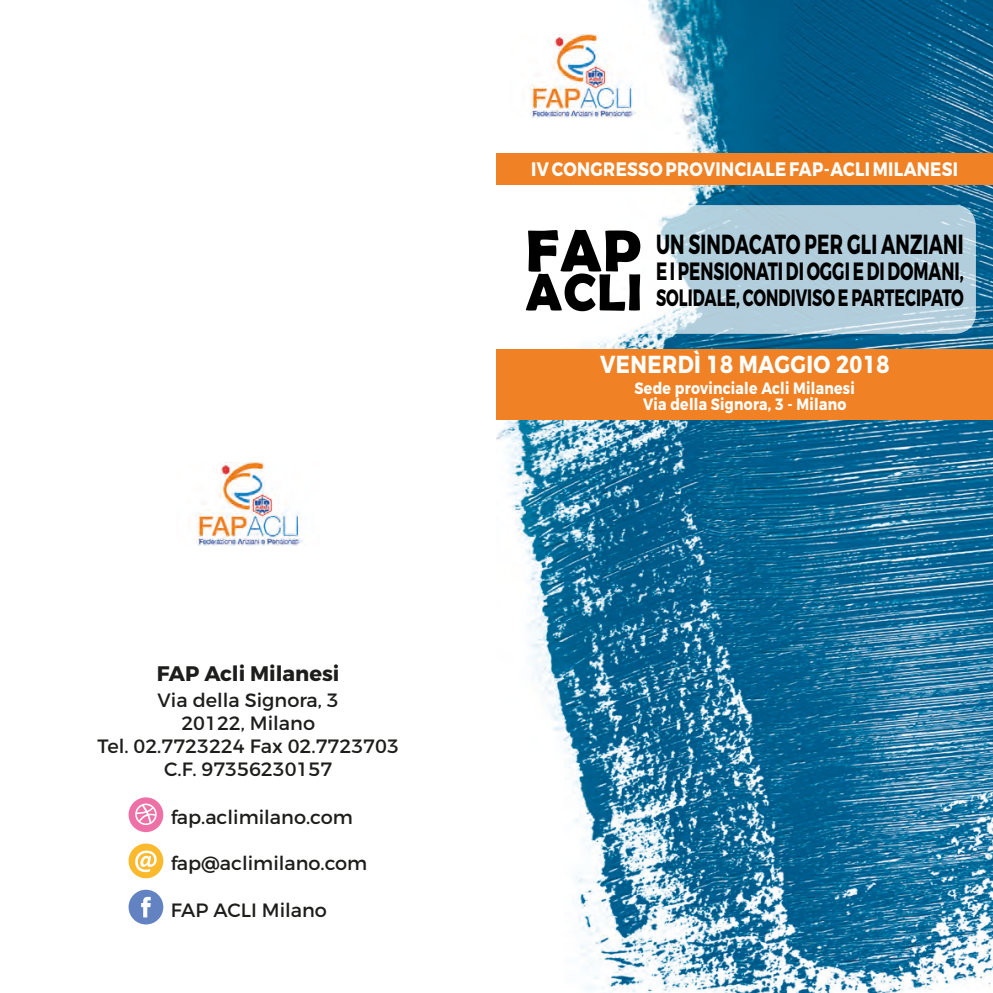
<style>
.page{position:relative;width:993px;height:993px;background:#fff}
.page>*{position:absolute;margin:0;border:0;box-sizing:border-box;transform-origin:0 0}
.t1{font:700 59.5px "Berlin Sans FB Demi";color:#000}
.t2{font:700 52.5px "Berlin Sans FB Demi";color:#000}
.t3{font:700 27.65px "Montserrat";letter-spacing:.01em;color:#000;scale:.67 1}
.t4{font:700 24.85px "Montserrat";color:#000;scale:.67 1}
.t5{font:700 24.5px "Montserrat";letter-spacing:.02em;color:#fff;scale:.85 1}
.t6{font:700 23.62px "Montserrat";color:#000;scale:.67 1}
.t7{font:700 21px "Montserrat";color:#1d1d1b}
.t8{font:700 19.43px "Montserrat";letter-spacing:.02em;color:#fff;scale:.85 1}
.t9{font:19.25px "Montserrat";color:#1d1d1b}
.t10{font:700 16.45px "Montserrat";letter-spacing:.02em;color:#fff;scale:.85 1}
</style>
<div class="page">
<img style="left:496px;top:0;width:496px;height:992px">
<div style="left:496px;top:153px;width:496px;height:31px;background:#f08125"></div>
<img style="left:510px;top:35px;width:142px;height:82px">
<div style="left:496px;top:348px;width:496px;height:71px;background:#f08125"></div>
<svg style="left:513px;top:205px;width:462px;height:129px;fill:#b2cedd"></svg>
<img style="left:196px;top:462px;width:107px;height:83px">
<div style="left:128px;top:797px;width:35px;height:34px;background:#ed71a6;border-radius:50%"></div>
<svg style="left:135px;top:803px;width:22px;height:21px"></svg>
<div style="left:128px;top:843px;width:35px;height:35px;background:#fbba2d;border-radius:50%"></div>
<svg style="left:135px;top:850px;width:22px;height:21px"></svg>
<div style="left:128px;top:889px;width:35px;height:35px;background:#6282c1;border-radius:50%"></div>
<svg style="left:141px;top:896px;width:10px;height:21px"></svg>
<p class="t7" style="left:157px;top:659px;width:184px">FAP Acli Milanesi</p>
<p class="t9" style="left:158px;top:688px;width:183px">Via della Signora, 3</p>
<p class="t9" style="left:181px;top:711px;width:135px">20122, Milano</p>
<p class="t9" style="left:97px;top:734px;width:303px">Tel. 02.7723224 Fax 02.7723703</p>
<p class="t9" style="left:164px;top:757px;width:169px">C.F. 97356230157</p>
<p class="t9" style="left:171px;top:805px;width:183px">fap.aclimilano.com</p>
<p class="t9" style="left:171px;top:851px;width:198px">fap@aclimilano.com</p>
<p class="t9" style="left:171px;top:897px;width:158px">FAP ACLI Milano</p>
<p class="t8" style="left:531px;top:157px;width:503px">IV CONGRESSO PROVINCIALE FAP-ACLI MILANESI</p>
<p class="t1" style="left:525px;top:216px;width:117px">FAP</p>
<p class="t2" style="left:525px;top:262px;width:118px">ACLI</p>
<p class="t3" style="left:655px;top:227px;width:461px">UN SINDACATO PER GLI ANZIANI</p>
<p class="t4" style="left:655px;top:256px;width:460px">E I PENSIONATI DI OGGI E DI DOMANI,</p>
<p class="t6" style="left:655px;top:283px;width:461px">SOLIDALE, CONDIVISO E PARTECIPATO</p>
<p class="t5" style="left:600px;top:349px;width:341px">VENERDÌ 18 MAGGIO 2018</p>
<p class="t10" style="left:634px;top:378px;width:260px">Sede provinciale Acli Milanesi</p>
<p class="t10" style="left:642px;top:393px;width:241px">Via della Signora, 3 - Milano</p>
</div>
